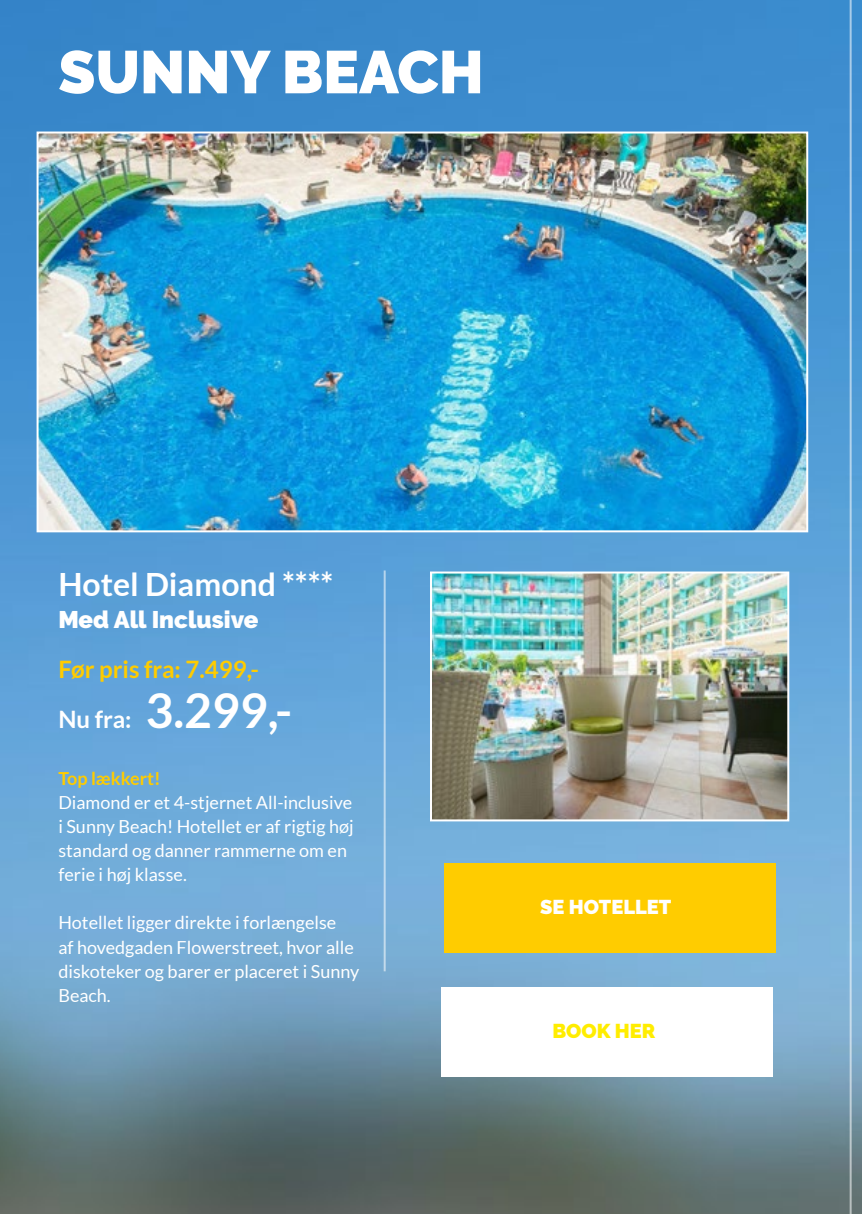
<style>
.page{position:relative;width:862px;height:1214px;background:#fff}
.page>*{position:absolute;margin:0;border:0;box-sizing:border-box;transform-origin:0 0}
.t1{font:900 60px "Raleway";color:#fff}
.t2{font:700 48px "Lato";color:#fff}
.t3{font:700 32px "Lato";color:#fff}
.t4{font:700 24px "Lato";color:#fc0}
.t5{font:900 24px "Raleway";color:#fff}
.t6{font:900 20px "Raleway";color:#fff}
.t7{font:900 20px "Raleway";color:#ffed00}
.t8{font:18px/24px "Lato";color:#fff}
.t9{font:700 18px "Lato";color:#fc0}
.s1{font-size:24px}
</style>
<div class="page">
<img style="left:0;top:0;width:862px;height:1213px">
<img style="left:40px;top:134px;width:765px;height:395px">
<div style="left:37px;top:131px;width:771px;height:401px;border:2px solid #fff"></div>
<img style="left:433px;top:574px;width:353px;height:244px">
<div style="left:430px;top:571px;width:359px;height:250px;border:2px solid #fff"></div>
<hr style="left:384px;top:570px;width:2px;height:401px;background:#fff">
<hr style="left:849px;top:0;width:2px;height:1213px;background:#fff">
<div style="left:444px;top:862px;width:331px;height:90px;background:#fc0"></div>
<div style="left:441px;top:986px;width:331px;height:90px;background:#fff"></div>
<h1 class="t1" style="left:58px;top:37px;width:427px">SUNNY BEACH</h1>
<h3 class="t3" style="left:58px;top:566px;width:276px">Hotel Diamond ****</h3>
<h3 class="t5" style="left:58px;top:606px;width:202px">Med All Inclusive</h3>
<h3 class="t4" style="left:58px;top:655px;width:202px">Før pris fra: 7.499,-</h3>
<h2 class="t2" style="left:58px;top:683px;width:236px"><span class="s1">Nu fra:</span> 3.299,-</h2>
<p class="t9" style="left:58px;top:768px;width:104px">Top lækkert!</p>
<p class="t8" style="left:58px;top:790px;width:297px">Diamond er et 4-stjernet All-inclusive i Sunny Beach! Hotellet er af rigtig høj standard og danner rammerne om en ferie i høj klasse.</p>
<p class="t8" style="left:58px;top:910px;width:302px">Hotellet ligger direkte i forlængelse<br>af hovedgaden Flowerstreet, hvor alle diskoteker og barer er placeret i Sunny<br>Beach.</p>
<p class="t6" style="left:540px;top:895px;width:133px">SE HOTELLET</p>
<p class="t7" style="left:552px;top:1019px;width:104px">BOOK HER</p>
</div>
